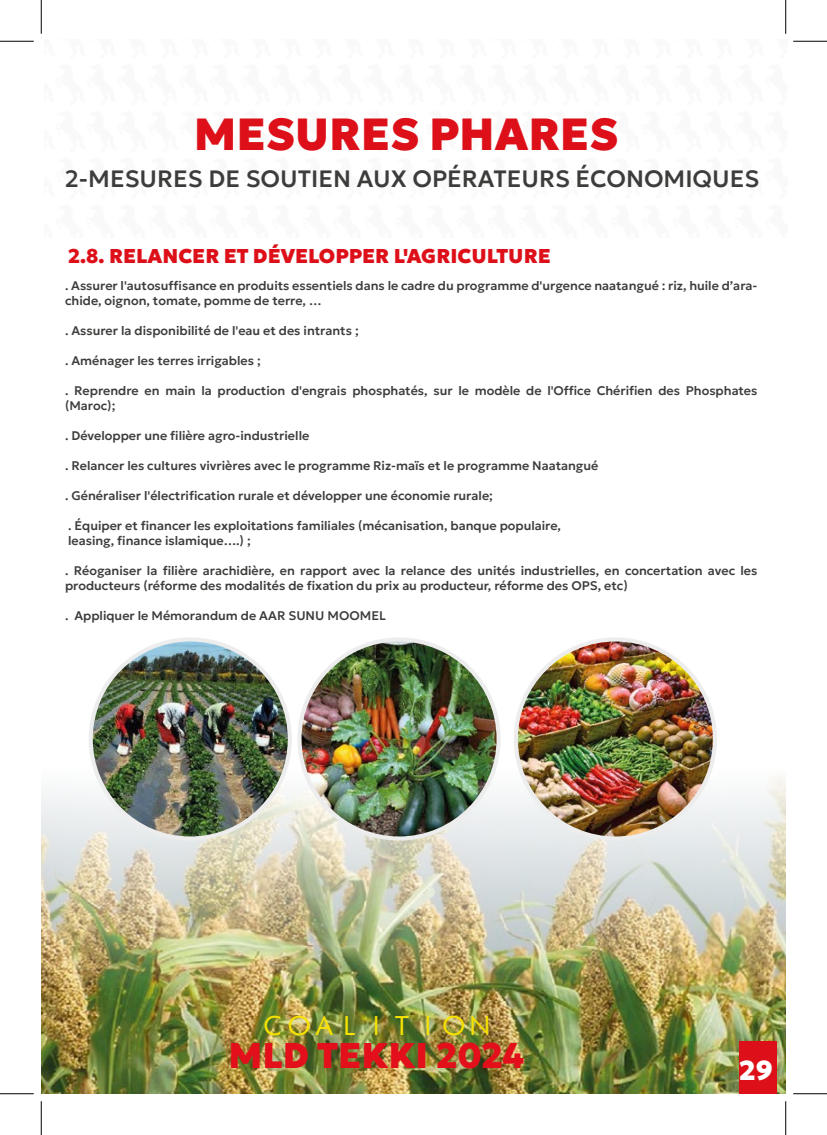
<style>
.page{position:relative;width:827px;height:1135px;background:#fff}
.page>*{position:absolute;margin:0;border:0;box-sizing:border-box;transform-origin:0 0}
.t1{font:900 45px "Geologica";color:#dd1019}
.t2{font:900 35.75px "Geologica";color:#e30f1b}
.t3{font:900 27.5px "Geologica";color:#fff}
.t4{font:25.75px "Futurist Fixed Width";color:#f7e200}
.t5{font:500 23.62px "Geologica";color:#3c3c3b}
.t6{font:900 20px "Geologica";color:#dd1019}
.t7{font:500 12.5px/15px "Geologica";color:#3c3c3b}
</style>
<div class="page">
<img style="left:41px;top:991px;width:744px;height:103px">
<div style="left:739px;top:1041px;width:37px;height:53px;background:#dd1019"></div>
<img style="left:41px;top:673px;width:745px;height:318px">
<div style="left:297px;top:637px;width:203px;height:203px;background:#ededed;border-radius:50%"></div>
<img style="left:301px;top:641px;width:195px;height:195px;border-radius:97px">
<div style="left:514px;top:637px;width:203px;height:203px;background:#ededed;border-radius:50%"></div>
<img style="left:518px;top:641px;width:195px;height:195px;border-radius:97px">
<div style="left:89px;top:637px;width:203px;height:203px;background:#ededed;border-radius:50%"></div>
<img style="left:93px;top:641px;width:195px;height:195px;border-radius:97px">
<hr style="left:0;top:41px;width:34px;height:1px;background:#000">
<hr style="left:793px;top:41px;width:34px;height:1px;background:#000">
<hr style="left:0;top:1093px;width:34px;height:1px;background:#000">
<hr style="left:793px;top:1093px;width:34px;height:1px;background:#000">
<hr style="left:41px;top:0;width:1px;height:34px;background:#000">
<hr style="left:41px;top:1101px;width:1px;height:34px;background:#000">
<hr style="left:785px;top:0;width:1px;height:34px;background:#000">
<hr style="left:785px;top:1101px;width:1px;height:34px;background:#000">
<h1 class="t1" style="left:194px;top:93px;width:426px">MESURES PHARES</h1>
<h3 class="t5" style="left:65px;top:158px;width:696px">2-MESURES DE SOUTIEN AUX OPÉRATEURS ÉCONOMIQUES</h3>
<h3 class="t6" style="left:68px;top:238px;width:484px">2.8. RELANCER ET DÉVELOPPER L'AGRICULTURE</h3>
<p class="t7" style="left:65px;top:277px;width:694px">. Assurer l'autosuffisance en produits essentiels dans le cadre du programme d'urgence naatangué : riz, huile d’ara&shy;chide, oignon, tomate, pomme de terre, …</p>
<p class="t7" style="left:65px;top:322px;width:295px">. Assurer la disponibilité de l'eau et des intrants ;</p>
<p class="t7" style="left:65px;top:352px;width:197px">. Aménager les terres irrigables ;</p>
<p class="t7" style="left:65px;top:382px;width:694px">. Reprendre en main la production d'engrais phosphatés, sur le modèle de l'Office Chérifien des Phosphates (Maroc);</p>
<p class="t7" style="left:65px;top:427px;width:246px">. Développer une filière agro-industrielle</p>
<p class="t7" style="left:65px;top:457px;width:535px">. Relancer les cultures vivrières avec le programme Riz-maïs et le programme Naatangué</p>
<p class="t7" style="left:65px;top:487px;width:429px">. Généraliser l'électrification rurale et développer une économie rurale;</p>
<p class="t7" style="left:68px;top:517px;width:494px">. Équiper et financer les exploitations familiales (mécanisation, banque populaire, leasing, finance islamique….) ;</p>
<p class="t7" style="left:65px;top:562px;width:694px">. Réoganiser la filière arachidière, en rapport avec la relance des unités industrielles, en concertation avec les producteurs (réforme des modalités de fixation du prix au producteur, réforme des OPS, etc)</p>
<p class="t7" style="left:65px;top:607px;width:322px">. Appliquer le Mémorandum de AAR SUNU MOOMEL</p>
<h3 class="t4" style="left:260px;top:1009px;width:234px">COALITION</h3>
<h2 class="t2" style="left:228px;top:1023px;width:297px">MLD TEKKI 2024</h2>
<h3 class="t3" style="left:739px;top:1045px;width:36px">29</h3>
</div>
